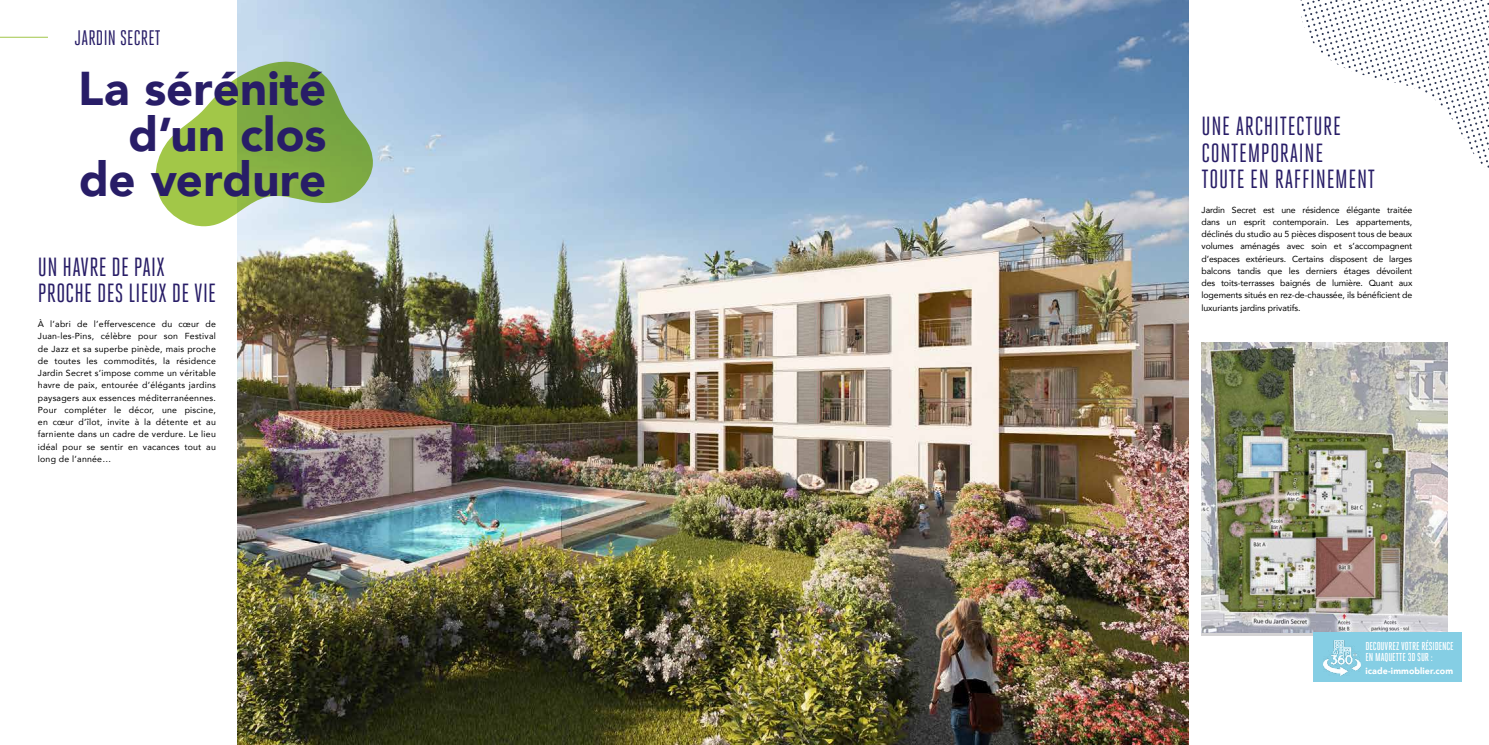
<style>
.page{position:relative;width:1489px;height:745px;background:#fff}
.page>*{position:absolute;margin:0;border:0;box-sizing:border-box;transform-origin:0 0}
.t1{font:900 47.25px/45.5px "Avenir";letter-spacing:.005em;color:#281d67;text-align:right}
.t2{font:26.25px/26.2px "Heroic Condensed";letter-spacing:.025em;color:#281d67}
.t3{font:21px "Heroic Condensed";letter-spacing:.01em;color:#281d67}
.t4{font:500 11.46px/11.5px "Heroic Condensed";letter-spacing:-.005em;color:#fff}
.t5{font:900 8.92px "Avenir";letter-spacing:.005em;color:#fff}
.t6{font:8.75px/12.2px "Avenir";color:#000;text-align:justify}
</style>
<div class="page">
<img style="left:237px;top:0;width:951px;height:744px">
<svg style="left:155px;top:59px;width:218px;height:172px"></svg>
<svg style="left:1300px;top:0;width:189px;height:168px"></svg>
<img style="left:1201px;top:342px;width:246px;height:290px">
<div style="left:1313px;top:632px;width:149px;height:49px;background:#85cee4"></div>
<img style="left:1323px;top:640px;width:37px;height:34px">
<hr style="left:0;top:37px;width:48px;height:1px;background:#a2c748">
<h3 class="t3" style="left:74px;top:26px;width:88px">JARDIN SECRET</h3>
<h1 class="t1" style="left:78px;top:65px;width:249px">La sérénité d’un clos de verdure</h1>
<h2 class="t2" style="left:38px;top:254px;width:180px">UN HAVRE DE PAIX<br>PROCHE DES LIEUX DE VIE</h2>
<p class="t6" style="left:38px;top:317px;width:179px">À l’abri de l’effervescence du cœur de Juan-les-Pins, célèbre pour son Festival de Jazz et sa superbe pinède, mais proche de toutes les commodités, la résidence Jardin Secret s’impose comme un véritable havre de paix, entourée d’élégants jardins paysagers aux essences méditerranéennes.<br>Pour compléter le décor, une piscine, en cœur d’îlot, invite à la détente et au farniente dans un cadre de verdure. Le lieu idéal pour se sentir en vacances tout au long de l’année…</p>
<h2 class="t2" style="left:1201px;top:113px;width:175px">UNE ARCHITECTURE<br>CONTEMPORAINE<br>TOUTE EN RAFFINEMENT</h2>
<p class="t6" style="left:1201px;top:203px;width:212px">Jardin Secret est une résidence élégante traitée dans un esprit contemporain. Les appartements, déclinés du studio au 5 pièces disposent tous de beaux volumes aménagés avec soin et s’accompagnent d’espaces extérieurs. Certains disposent de larges balcons tandis que les derniers étages dévoilent des toits-terrasses baignés de lumière. Quant aux logements situés en rez-de-chaussée, ils bénéficient de luxuriants jardins privatifs.</p>
<h3 class="t4" style="left:1365px;top:639px;width:90px">DECOUVREZ VOTRE RÉSIDENCE<br>EN MAQUETTE 3D SUR :</h3>
<p class="t5" style="left:1365px;top:662px;width:89px">icade-immoblier.com</p>
</div>
